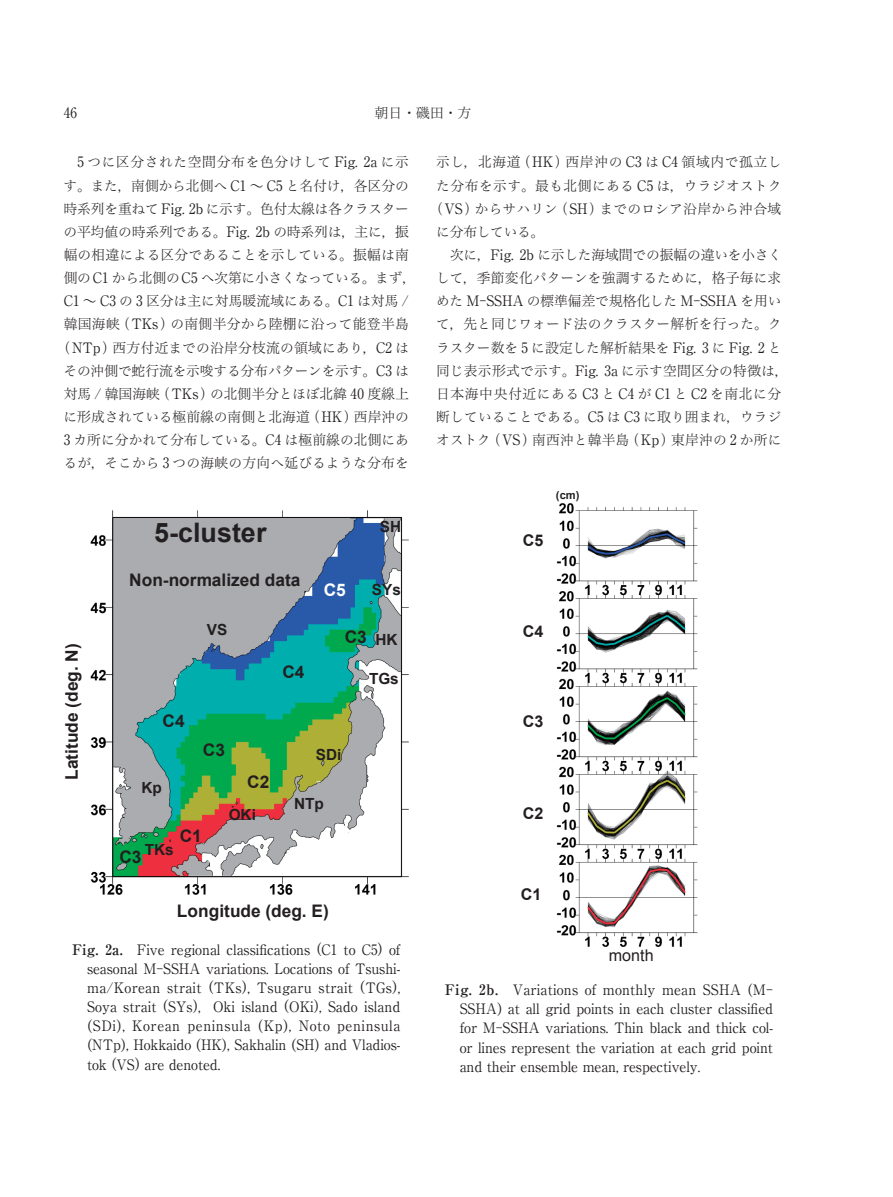
<style>
.page{position:relative;width:893px;height:1197px;background:#fff}
.page>*{position:absolute;margin:0;border:0;box-sizing:border-box;transform-origin:0 0}
.t1{font:700 26.85px "Arial";color:#231f20}
.t2{font:700 17.25px "Arial";color:#231f20}
.t3{font:700 17.25px "Arial";color:#fff}
.t4{font:700 16.2px "Arial";color:#231f20}
.t5{font:700 16.05px "Arial";color:#231f20}
.t6{font:16.05px "Arial";color:#231f20}
.t7{font:700 15.3px "Arial";color:#231f20}
.t8{font:14.4px/19.2px "Ryumin Pro";letter-spacing:-.005em;color:#231f20;text-align:justify;scale:.96 1}
.t9{font:14.4px "Ryumin Pro";letter-spacing:-.005em;color:#231f20;scale:.91 1}
.t10{font:13.8px "Hira Min Std W2";color:#231f20}
.t11{font:13.8px "Hira Min Std W2";letter-spacing:.04em;color:#231f20}
.t12{font:13.8px "Hira Min Std W2";letter-spacing:-.025em;color:#231f20}
.t13{font:13.8px "Hira Min Std W2";letter-spacing:.02em;color:#231f20}
.t14{font:13.8px "Hira Min Std W2";letter-spacing:.045em;color:#231f20}
.t15{font:13.8px "Hira Min Std W2";letter-spacing:.025em;color:#231f20}
.t16{font:700 11.1px "Arial";color:#231f20}
.s1{font-family:"Ryumin Pro";font-size:14.4px}
.s2{font-weight:700;font-size:14.55px}
.s3{font-family:"M Ma Century";font-size:13.8px}
</style>
<div class="page">
<img style="left:90px;top:510px;width:318px;height:385px">
<img style="left:556px;top:503px;width:142px;height:444px">
<p class="t9" style="left:64px;top:102px;width:16px">46</p>
<p class="t10" style="left:375px;top:103px;width:98px">朝日・磯田・方</p>
<p class="t11" style="left:78px;top:152px;width:333px"><span class="s1">5</span> つに区分された空間分布を色分けして <span class="s1">Fig. 2a</span> に示</p>
<p class="t10" style="left:64px;top:175px;width:347px">す。また，南側から北側へ <span class="s1">C1</span> ～ <span class="s1">C5</span> と名付け，各区分の</p>
<p class="t10" style="left:64px;top:199px;width:347px">時系列を重ねて <span class="s1">Fig. 2b</span> に示す。色付太線は各クラスター</p>
<p class="t10" style="left:64px;top:222px;width:347px">の平均値の時系列である。<span class="s1">Fig. 2b</span> の時系列は，主に，振</p>
<p class="t10" style="left:64px;top:245px;width:347px">幅の相違による区分であることを示している。振幅は南</p>
<p class="t12" style="left:64px;top:268px;width:354px">側の<span class="s1">C1</span> から北側の<span class="s1">C5</span> へ次第に小さくなっている。まず，</p>
<p class="t10" style="left:64px;top:291px;width:347px"><span class="s1">C1</span> ～ <span class="s1">C3</span> の <span class="s1">3</span> 区分は主に対馬暖流域にある。<span class="s1">C1</span> は対馬 <span class="s1">/</span></p>
<p class="t13" style="left:64px;top:314px;width:347px">韓国海峡（<span class="s1">TKs</span>）の南側半分から陸棚に沿って能登半島</p>
<p class="t10" style="left:57px;top:338px;width:354px">（<span class="s1">NTp</span>）西方付近までの沿岸分枝流の領域にあり，<span class="s1">C2</span> は</p>
<p class="t10" style="left:64px;top:361px;width:347px">その沖側で蛇行流を示唆する分布パターンを示す。<span class="s1">C3</span> は</p>
<p class="t10" style="left:64px;top:384px;width:347px">対馬 <span class="s1">/</span> 韓国海峡（<span class="s1">TKs</span>）の北側半分とほぼ北緯 <span class="s1">40</span> 度線上</p>
<p class="t10" style="left:64px;top:407px;width:347px">に形成されている極前線の南側と北海道（<span class="s1">HK</span>）西岸沖の</p>
<p class="t10" style="left:64px;top:430px;width:347px"><span class="s1">3</span> カ所に分かれて分布している。<span class="s1">C4</span> は極前線の北側にあ</p>
<p class="t10" style="left:64px;top:453px;width:347px">るが，そこから <span class="s1">3</span> つの海峡の方向へ延びるような分布を</p>
<p class="t14" style="left:436px;top:152px;width:347px">示し，北海道（<span class="s1">HK</span>）西岸沖の <span class="s1">C3</span> は <span class="s1">C4</span> 領域内で孤立し</p>
<p class="t15" style="left:436px;top:175px;width:347px">た分布を示す。最も北側にある <span class="s1">C5</span> は，ウラジオストク</p>
<p class="t10" style="left:429px;top:199px;width:354px">（<span class="s1">VS</span>）からサハリン（<span class="s1">SH</span>）までのロシア沿岸から沖合域</p>
<p class="t12" style="left:436px;top:222px;width:110px">に分布している。</p>
<p class="t10" style="left:450px;top:245px;width:333px">次に，<span class="s1">Fig. 2b</span> に示した海域間での振幅の違いを小さく</p>
<p class="t10" style="left:436px;top:268px;width:347px">して，季節変化パターンを強調するために，格子毎に求</p>
<p class="t10" style="left:436px;top:291px;width:347px">めた <span class="s1">M-SSHA</span> の標準偏差で規格化した <span class="s1">M-SSHA</span> を用い</p>
<p class="t10" style="left:436px;top:314px;width:347px">て，先と同じワォード法のクラスター解析を行った。ク</p>
<p class="t10" style="left:436px;top:338px;width:347px">ラスター数を <span class="s1">5</span> に設定した解析結果を <span class="s1">Fig. 3</span> に <span class="s1">Fig. 2</span> と</p>
<p class="t10" style="left:436px;top:361px;width:354px">同じ表示形式で示す。<span class="s1">Fig. 3a</span> に示す空間区分の特徴は，</p>
<p class="t11" style="left:436px;top:384px;width:347px">日本海中央付近にある <span class="s1">C3</span> と <span class="s1">C4</span> が <span class="s1">C1</span> と <span class="s1">C2</span> を南北に分</p>
<p class="t10" style="left:436px;top:407px;width:347px">断していることである。<span class="s1">C5</span> は <span class="s1">C3</span> に取り囲まれ，ウラジ</p>
<p class="t10" style="left:436px;top:430px;width:347px">オストク（<span class="s1">VS</span>）南西沖と韓半島（<span class="s1">Kp</span>）東岸沖の <span class="s1">2</span> か所に</p>
<p class="t2" style="left:60px;top:780px;width:138px;rotate:-90deg">Latitude (deg. N)</p>
<h1 class="t1" style="left:154px;top:515px;width:114px">5-cluster</h1>
<p class="t2" style="left:129px;top:568px;width:173px">Non-normalized data</p>
<p class="t7" style="left:207px;top:619px;width:22px">VS</p>
<p class="t2" style="left:163px;top:710px;width:24px">C4</p>
<p class="t2" style="left:282px;top:661px;width:24px">C4</p>
<p class="t3" style="left:324px;top:578px;width:24px">C5</p>
<p class="t7" style="left:380px;top:516px;width:23px">SH</p>
<p class="t7" style="left:372px;top:579px;width:31px">SYs</p>
<p class="t2" style="left:345px;top:626px;width:24px">C3</p>
<p class="t7" style="left:375px;top:630px;width:24px">HK</p>
<p class="t7" style="left:369px;top:669px;width:31px">TGs</p>
<p class="t7" style="left:141px;top:777px;width:22px">Kp</p>
<p class="t2" style="left:203px;top:738px;width:24px">C3</p>
<p class="t2" style="left:247px;top:771px;width:24px">C2</p>
<p class="t2" style="left:180px;top:824px;width:24px">C1</p>
<p class="t7" style="left:229px;top:804px;width:29px">OKi</p>
<p class="t7" style="left:145px;top:840px;width:30px">TKs</p>
<p class="t2" style="left:119px;top:845px;width:24px">C3</p>
<p class="t7" style="left:316px;top:744px;width:27px">SDi</p>
<p class="t7" style="left:294px;top:793px;width:31px">NTp</p>
<p class="t2" style="left:177px;top:900px;width:153px">Longitude (deg. E)</p>
<p class="t8" style="left:87px;top:939px;width:328px;text-indent:-15px"><span class="s2">Fig. 2a.</span> Five regional classifications <span class="s3">(</span>C1 to C5<span class="s3">)</span> of seasonal M-SSHA variations. Locations of Tsushi&shy;ma/Korean strait <span class="s3">(</span>TKs<span class="s3">)</span>, Tsugaru strait <span class="s3">(</span>TGs<span class="s3">)</span>, Soya strait <span class="s3">(</span>SYs<span class="s3">)</span>, Oki island <span class="s3">(</span>OKi<span class="s3">)</span>, Sado island <span class="s3">(</span>SDi<span class="s3">)</span>, Korean peninsula <span class="s3">(</span>Kp<span class="s3">)</span>, Noto peninsula <span class="s3">(</span>NTp<span class="s3">)</span>, Hokkaido <span class="s3">(</span>HK<span class="s3">)</span>, Sakhalin <span class="s3">(</span>SH<span class="s3">)</span> and Vladios&shy;tok <span class="s3">(</span>VS<span class="s3">)</span> are denoted.</p>
<p class="t16" style="left:556px;top:487px;width:25px">(cm)</p>
<p class="t5" style="left:523px;top:530px;width:22px">C5</p>
<p class="t5" style="left:525px;top:533px;width:22px">C5</p>
<p class="t5" style="left:523px;top:620px;width:22px">C4</p>
<p class="t5" style="left:525px;top:622px;width:22px">C4</p>
<p class="t5" style="left:525px;top:710px;width:22px">C3</p>
<p class="t5" style="left:523px;top:711px;width:22px">C3</p>
<p class="t5" style="left:525px;top:799px;width:22px">C2</p>
<p class="t5" style="left:523px;top:803px;width:22px">C2</p>
<p class="t4" style="left:521px;top:883px;width:22px">C1</p>
<p class="t5" style="left:523px;top:885px;width:22px">C1</p>
<p class="t6" style="left:609px;top:944px;width:46px">month</p>
<p class="t8" style="left:460px;top:979px;width:328px;text-indent:-15px"><span class="s2">Fig. 2b.</span> Variations of monthly mean SSHA <span class="s3">(</span>M-SSHA<span class="s3">)</span> at all grid points in each cluster classified for M-SSHA variations. Thin black and thick col&shy;or lines represent the variation at each grid point and their ensemble mean, respectively.</p>
</div>
